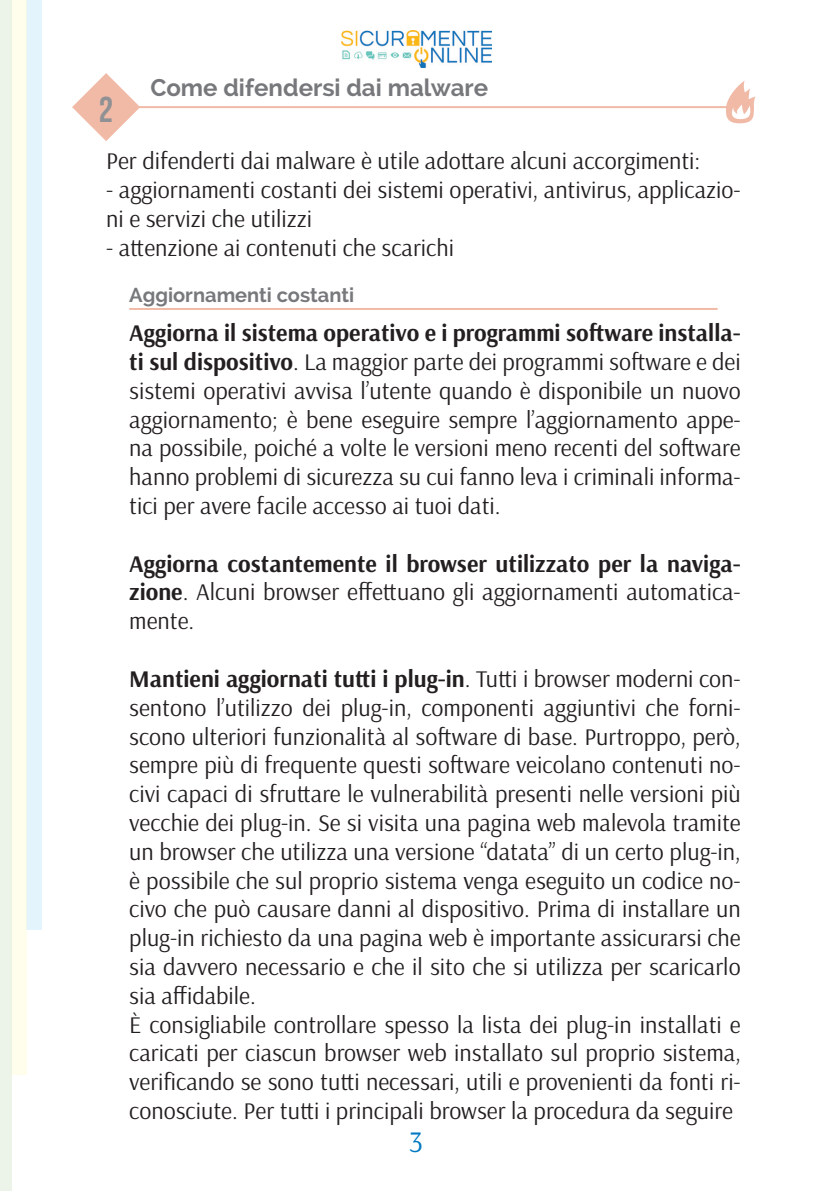
<style>
.page{position:relative;width:840px;height:1191px;background:#fff}
.page>*{position:absolute;margin:0;border:0;box-sizing:border-box;transform-origin:0 0}
.t1{font:36px "Bebas Neue";color:#8f9194}
.t2{font:30px "Arsenal";color:#0079c2}
.t3{font:24px/28.8px "Arsenal";color:#231f20;text-align:justify}
.t4{font:700 24px/28.8px "Arsenal";color:#231f20;text-align:justify}
.t5{font:700 24px "Raleway";color:#76787b}
.t6{font:700 20px "Raleway";color:#76787b}
.s1{font-weight:700}
.s2{font-weight:400}
</style>
<div class="page">
<img style="left:341px;top:31px;width:149px;height:36px">
<div style="left:26px;top:0;width:15px;height:929px;background:#e3f4fc"></div>
<div style="left:11px;top:0;width:15px;height:1075px;background:#fffdeb"></div>
<div style="left:0;top:0;width:11px;height:1191px;background:#ecf4e9"></div>
<svg style="left:724px;top:80px;width:32px;height:43px"></svg>
<svg style="left:72px;top:73px;width:68px;height:68px"></svg>
<hr style="left:139px;top:106px;width:588px;height:2px;background:#f0baa6">
<hr style="left:129px;top:308px;width:588px;height:2px;background:#f0baa6">
<p class="t1" style="left:99px;top:89px;width:16px">2</p>
<p class="t5" style="left:150px;top:73px;width:339px">Come difendersi dai malware</p>
<p class="t3" style="left:106px;top:147px;width:595px">Per difenderti dai malware è utile adottare alcuni accorgimenti:</p>
<p class="t3" style="left:106px;top:176px;width:635px">- aggiornamenti costanti dei sistemi operativi, antivirus, applicazio&shy;ni e servizi che utilizzi</p>
<p class="t3" style="left:106px;top:233px;width:349px">- attenzione ai contenuti che scarichi</p>
<p class="t6" style="left:129px;top:283px;width:226px">Aggiornamenti costanti</p>
<p class="t3" style="left:129px;top:319px;width:612px"><span class="s1">Aggiorna il sistema operativo e i programmi software installa&shy;ti sul dispositivo</span>. La maggior parte dei programmi software e dei sistemi operativi avvisa l’utente quando è disponibile un nuovo aggiornamento; è bene eseguire sempre l’aggiornamento appe&shy;na possibile, poiché a volte le versioni meno recenti del software hanno problemi di sicurezza su cui fanno leva i criminali informa&shy;tici per avere facile accesso ai tuoi dati.</p>
<p class="t4" style="left:129px;top:550px;width:612px">Aggiorna costantemente il browser utilizzato per la naviga&shy;zione<span class="s2">. Alcuni browser effettuano gli aggiornamenti automatica&shy;mente.</span></p>
<p class="t3" style="left:129px;top:664px;width:612px"><span class="s1">Mantieni aggiornati tutti i plug-in</span>. Tutti i browser moderni con&shy;sentono l’utilizzo dei plug-in, componenti aggiuntivi che forni&shy;scono ulteriori funzionalità al software di base. Purtroppo, però, sempre più di frequente questi software veicolano contenuti no&shy;civi capaci di sfruttare le vulnerabilità presenti nelle versioni più vecchie dei plug-in. Se si visita una pagina web malevola tramite un browser che utilizza una versione “datata” di un certo plug-in, è possibile che sul proprio sistema venga eseguito un codice no&shy;civo che può causare danni al dispositivo. Prima di installare un plug-in richiesto da una pagina web è importante assicurarsi che sia davvero necessario e che il sito che si utilizza per scaricarlo sia affidabile.</p>
<p class="t3" style="left:129px;top:1010px;width:612px">È consigliabile controllare spesso la lista dei plug-in installati e caricati per ciascun browser web installato sul proprio sistema, verificando se sono tutti necessari, utili e provenienti da fonti ri&shy;conosciute. Per tutti i principali browser la procedura da seguire</p>
<p class="t2" style="left:409px;top:1123px;width:16px">3</p>
</div>
